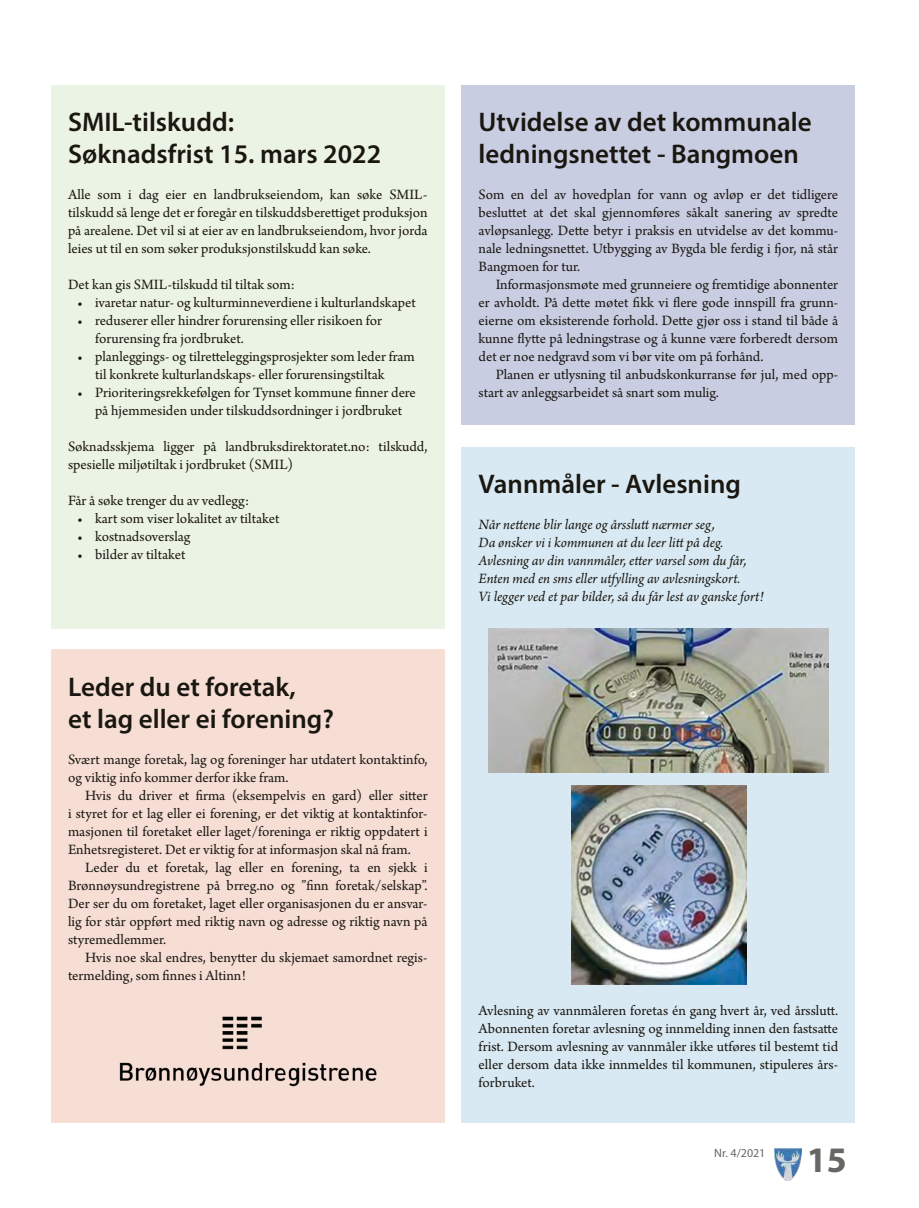
<style>
.page{position:relative;width:919px;height:1208px;background:#fff}
.page>*{position:absolute;margin:0;border:0;box-sizing:border-box;transform-origin:0 0}
.t1{font:700 36px "Myriad Pro";color:#666663}
.Hovedtittel_KomInfo{font:600 27px/32.4px "Myriad Pro";color:#1a1711}
.Avsnitt_med_førsteli{font:15px/18px "Arno Pro";color:#1a1711;text-align:justify}
.t2{font:italic 15px "Arno Pro";letter-spacing:-.005em;color:#1a1711}
.t3{font:12px "Myriad Pro";color:#666663}
</style>
<div class="page">
<img style="left:774px;top:1148px;width:27px;height:32px">
<div style="left:51px;top:85px;width:393px;height:543px;background:#ebf3e4"></div>
<div style="left:51px;top:649px;width:393px;height:474px;background:#f6ded5"></div>
<div style="left:461px;top:85px;width:394px;height:339px;background:#c9cde2"></div>
<div style="left:461px;top:447px;width:394px;height:676px;background:#d8e9f3"></div>
<img style="left:572px;top:785px;width:174px;height:199px">
<img style="left:488px;top:628px;width:340px;height:144px">
<img style="left:119px;top:1016px;width:258px;height:71px">
<p class="Hovedtittel_KomInfo" style="left:68px;top:105px;width:167px">SMIL-tilskudd:</p>
<p class="Hovedtittel_KomInfo" style="left:68px;top:137px;width:314px">Søknadsfrist 15. mars 2022</p>
<p class="Avsnitt_med_førsteli" style="left:68px;top:186px;width:361px">Alle som i dag eier en landbrukseiendom, kan søke SMIL&shy;tilskudd så lenge det er foregår en tilskuddsberettiget produksjon på arealene. Det vil si at eier av en landbrukseiendom, hvor jorda leies ut til en som søker produksjonstilskudd kan søke.</p>
<p class="Avsnitt_med_førsteli" style="left:68px;top:276px;width:228px">Det kan gis SMIL-tilskudd til tiltak som:</p>
<p class="Avsnitt_med_førsteli" style="left:77px;top:294px;width:340px">• ivaretar natur- og kulturminneverdiene i kulturlandskapet</p>
<p class="Avsnitt_med_førsteli" style="left:95px;top:312px;width:288px;text-indent:-18px">• reduserer eller hindrer forurensing eller risikoen for forurensing fra jordbruket.</p>
<p class="Avsnitt_med_førsteli" style="left:95px;top:348px;width:321px;text-indent:-18px">• planleggings- og tilretteleggingsprosjekter som leder fram til konkrete kulturlandskaps- eller forurensingstiltak</p>
<p class="Avsnitt_med_førsteli" style="left:77px;top:384px;width:340px;text-align:center">• Prioriteringsrekkefølgen for Tynset kommune finner dere på hjemmesiden under tilskuddsordninger i jordbruket</p>
<p class="Avsnitt_med_førsteli" style="left:68px;top:438px;width:361px">Søknadsskjema ligger på landbruksdirektoratet.no: tilskudd, spesielle miljøtiltak i jordbruket (SMIL)</p>
<p class="Avsnitt_med_førsteli" style="left:68px;top:492px;width:183px">Får å søke trenger du av vedlegg:</p>
<p class="Avsnitt_med_førsteli" style="left:77px;top:510px;width:204px">• kart som viser lokalitet av tiltaket</p>
<p class="Avsnitt_med_førsteli" style="left:77px;top:528px;width:115px">• kostnadsoverslag</p>
<p class="Avsnitt_med_førsteli" style="left:77px;top:546px;width:110px">• bilder av tiltaket</p>
<p class="Hovedtittel_KomInfo" style="left:68px;top:669px;width:229px">Leder du et foretak,</p>
<p class="Hovedtittel_KomInfo" style="left:68px;top:702px;width:267px">et lag eller ei forening?</p>
<p class="Avsnitt_med_førsteli" style="left:68px;top:751px;width:361px">Svært mange foretak, lag og foreninger har utdatert kontaktinfo, og viktig info kommer derfor ikke fram.</p>
<p class="Avsnitt_med_førsteli" style="left:68px;top:787px;width:361px;text-indent:17px">Hvis du driver et firma (eksempelvis en gard) eller sitter i styret for et lag eller ei forening, er det viktig at kontaktinfor&shy;masjonen til foretaket eller laget/foreninga er riktig oppdatert i Enhetsregisteret. Det er viktig for at informasjon skal nå fram.</p>
<p class="Avsnitt_med_førsteli" style="left:68px;top:859px;width:361px;text-indent:17px">Leder du et foretak, lag eller en forening, ta en sjekk i Brønnøysundregistrene på brreg.no og ”finn foretak/selskap”.<br>Der ser du om foretaket, laget eller organisasjonen du er ansvar&shy;lig for står oppført med riktig navn og adresse og riktig navn på styremedlemmer.</p>
<p class="Avsnitt_med_førsteli" style="left:68px;top:949px;width:361px;text-indent:17px">Hvis noe skal endres, benytter du skjemaet samordnet regis&shy;termelding, som finnes i Altinn!</p>
<p class="Hovedtittel_KomInfo" style="left:478px;top:105px;width:335px">Utvidelse av det kommunale ledningsnettet - Bangmoen</p>
<p class="Avsnitt_med_førsteli" style="left:478px;top:186px;width:361px">Som en del av hovedplan for vann og avløp er det tidligere besluttet at det skal gjennomføres såkalt sanering av spredte avløpsanlegg. Dette betyr i praksis en utvidelse av det kommu&shy;nale ledningsnettet. Utbygging av Bygda ble ferdig i fjor, nå står Bangmoen for tur.</p>
<p class="Avsnitt_med_førsteli" style="left:478px;top:276px;width:361px;text-indent:17px">Informasjonsmøte med grunneiere og fremtidige abonnenter er avholdt. På dette møtet fikk vi flere gode innspill fra grunn&shy;eierne om eksisterende forhold. Dette gjør oss i stand til både å kunne flytte på ledningstrase og å kunne være forberedt dersom det er noe nedgravd som vi bør vite om på forhånd.</p>
<p class="Avsnitt_med_førsteli" style="left:478px;top:366px;width:361px;text-indent:17px">Planen er utlysning til anbudskonkurranse før jul, med opp&shy;start av anleggsarbeidet så snart som mulig.</p>
<p class="Hovedtittel_KomInfo" style="left:478px;top:467px;width:264px">Vannmåler - Avlesning</p>
<p class="t2" style="left:478px;top:516px;width:238px">Når nettene blir lange og årsslutt nærmer seg,</p>
<p class="t2" style="left:478px;top:534px;width:246px">Da ønsker vi i kommunen at du leer litt på deg.</p>
<p class="t2" style="left:478px;top:552px;width:269px">Avlesning av din vannmåler, etter varsel som du får,</p>
<p class="t2" style="left:478px;top:570px;width:263px">Enten med en sms eller utfylling av avlesningskort.</p>
<p class="t2" style="left:478px;top:588px;width:286px">Vi legger ved et par bilder, så du får lest av ganske fort!</p>
<p class="Avsnitt_med_førsteli" style="left:478px;top:1002px;width:361px">Avlesning av vannmåleren foretas én gang hvert år, ved årsslutt.<br>Abonnenten foretar avlesning og innmelding innen den fastsatte frist. Dersom avlesning av vannmåler ikke utføres til bestemt tid eller dersom data ikke innmeldes til kommunen, stipuleres års&shy;forbruket.</p>
<p class="t3" style="left:714px;top:1146px;width:53px">Nr. 4/2021</p>
<p class="t1" style="left:806px;top:1136px;width:41px">15</p>
</div>
